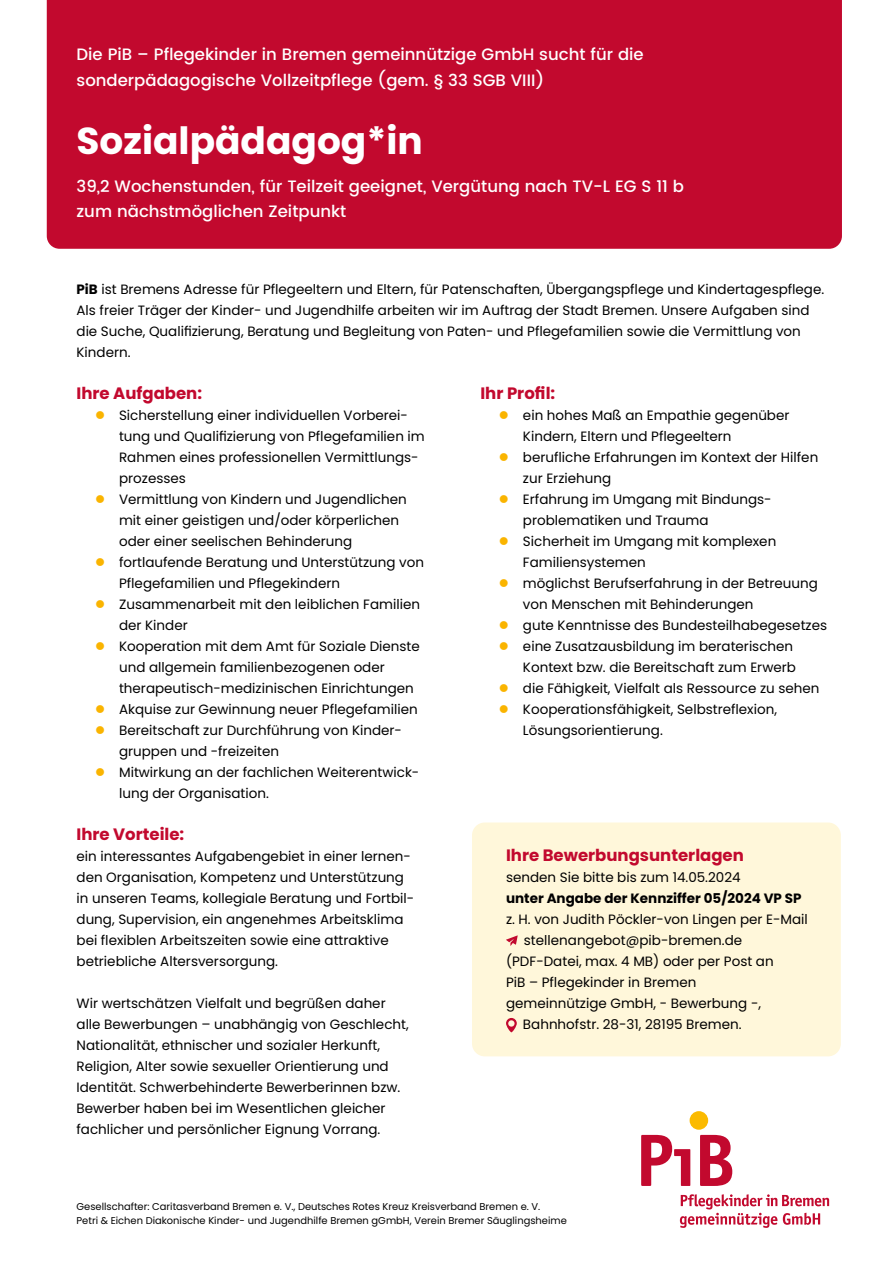
<style>
.page{position:relative;width:893px;height:1263px;background:#fff}
.page>*{position:absolute;margin:0;border:0;box-sizing:border-box;transform-origin:0 0}
.t1{font:700 37.5px "Poppins";color:#fff}
.t2{font:500 16.5px/25.5px "Poppins";color:#fff}
.t3{font:700 16.5px "Poppins";color:#c2092e}
.t4{font:13.5px/21px "Poppins";color:#000}
.t5{font:700 13.5px "Poppins";color:#000}
.t6{font:9.9px/13.5px "Poppins";color:#000}
.s1{font-weight:700}
</style>
<div class="page">
<div style="left:47px;top:0;width:795px;height:249px;background:#c2092e"></div>
<svg style="left:680px;top:1194px;width:149px;height:34px"></svg>
<div style="left:690px;top:1111px;width:18px;height:19px;background:#fbba00;border-radius:50%"></div>
<svg style="left:641px;top:1135px;width:49px;height:51px"></svg>
<svg style="left:700px;top:1135px;width:32px;height:51px"></svg>
<div style="left:472px;top:822px;width:369px;height:234px;background:#fff7da;border-radius:13px"></div>
<svg style="left:506px;top:935px;width:12px;height:11px"></svg>
<svg style="left:506px;top:1018px;width:11px;height:14px"></svg>
<p class="t2" style="left:77px;top:42px;width:569px">Die PiB – Pflegekinder in Bremen gemeinnützige GmbH sucht für die sonderpädagogische Vollzeitpflege (gem. § 33 SGB VIII)</p>
<h1 class="t1" style="left:77px;top:119px;width:348px">Sozialpädagog*in</h1>
<p class="t2" style="left:77px;top:174px;width:609px">39,2 Wochenstunden, für Teilzeit geeignet, Vergütung nach TV-L EG S 11 b zum nächstmöglichen Zeitpunkt</p>
<p class="t4" style="left:77px;top:279px;width:749px"><span class="s1">PiB</span> ist Bremens Adresse für Pflegeeltern und Eltern, für Patenschaften, Übergangspflege und Kindertagespflege.<br>Als freier Träger der Kinder- und Jugendhilfe arbeiten wir im Auftrag der Stadt Bremen. Unsere Aufgaben sind die Suche, Qualifizierung, Beratung und Begleitung von Paten- und Pflegefamilien sowie die Vermittlung von Kindern.</p>
<p class="t3" style="left:77px;top:384px;width:127px">Ihre Aufgaben:</p>
<p class="t4" style="left:119px;top:405px;width:307px">Sicherstellung einer individuellen Vorberei&shy;tung und Qualifizierung von Pflegefamilien im Rahmen eines professionellen Vermittlungs&shy;prozesses<br>Vermittlung von Kindern und Jugendlichen mit einer geistigen und/oder körperlichen oder einer seelischen Behinderung fortlaufende Beratung und Unterstützung von Pflegefamilien und Pflegekindern Zusammenarbeit mit den leiblichen Familien der Kinder<br>Kooperation mit dem Amt für Soziale Dienste und allgemein familienbezogenen oder therapeutisch-medizinischen Einrichtungen Akquise zur Gewinnung neuer Pflegefamilien Bereitschaft zur Durchführung von Kinder&shy;gruppen und -freizeiten<br>Mitwirkung an der fachlichen Weiterentwick&shy;lung der Organisation.</p>
<p class="t3" style="left:77px;top:825px;width:109px">Ihre Vorteile:</p>
<p class="t4" style="left:77px;top:846px;width:339px">ein interessantes Aufgabengebiet in einer lernen&shy;den Organisation, Kompetenz und Unterstützung in unseren Teams, kollegiale Beratung und Fortbil&shy;dung, Supervision, ein angenehmes Arbeitsklima bei flexiblen Arbeitszeiten sowie eine attraktive betriebliche Altersversorgung.</p>
<p class="t4" style="left:77px;top:993px;width:334px">Wir wertschätzen Vielfalt und begrüßen daher alle Bewerbungen – unabhängig von Geschlecht, Nationalität, ethnischer und sozialer Herkunft, Religion, Alter sowie sexueller Orientierung und Identität. Schwerbehinderte Bewerberinnen bzw.<br>Bewerber haben bei im Wesentlichen gleicher fachlicher und persönlicher Eignung Vorrang.</p>
<p class="t3" style="left:480px;top:384px;width:76px">Ihr Profil:</p>
<p class="t4" style="left:523px;top:405px;width:306px">ein hohes Maß an Empathie gegenüber Kindern, Eltern und Pflegeeltern<br>berufliche Erfahrungen im Kontext der Hilfen zur Erziehung<br>Erfahrung im Umgang mit Bindungs&shy;problematiken und Trauma<br>Sicherheit im Umgang mit komplexen Familiensystemen<br>möglichst Berufserfahrung in der Betreuung von Menschen mit Behinderungen<br>gute Kenntnisse des Bundesteilhabegesetzes eine Zusatzausbildung im beraterischen Kontext bzw. die Bereitschaft zum Erwerb<br>die Fähigkeit, Vielfalt als Ressource zu sehen Kooperationsfähigkeit, Selbstreflexion, Lösungsorientierung.</p>
<p class="t3" style="left:506px;top:846px;width:239px">Ihre Bewerbungsunterlagen</p>
<p class="t4" style="left:506px;top:867px;width:236px">senden Sie bitte bis zum 14.05.2024</p>
<p class="t5" style="left:506px;top:890px;width:297px">unter Angabe der Kennziffer 05/2024 VP SP</p>
<p class="t4" style="left:506px;top:909px;width:303px">z. H. von Judith Pöckler-von Lingen per E-Mail</p>
<p class="t4" style="left:524px;top:930px;width:220px">stellenangebot@pib-bremen.de</p>
<p class="t4" style="left:506px;top:951px;width:269px">(PDF-Datei, max. 4 MB) oder per Post an</p>
<p class="t4" style="left:506px;top:972px;width:192px">PiB – Pflegekinder in Bremen</p>
<p class="t4" style="left:506px;top:993px;width:257px">gemeinnützige GmbH, - Bewerbung -,</p>
<p class="t4" style="left:523px;top:1014px;width:220px">Bahnhofstr. 28-31, 28195 Bremen.</p>
<p class="t6" style="left:77px;top:1200px;width:492px">Gesellschafter: Caritasverband Bremen e. V., Deutsches Rotes Kreuz Kreisverband Bremen e. V.<br>Petri &amp; Eichen Diakonische Kinder- und Jugendhilfe Bremen gGmbH, Verein Bremer Säuglingsheime</p>
</div>
